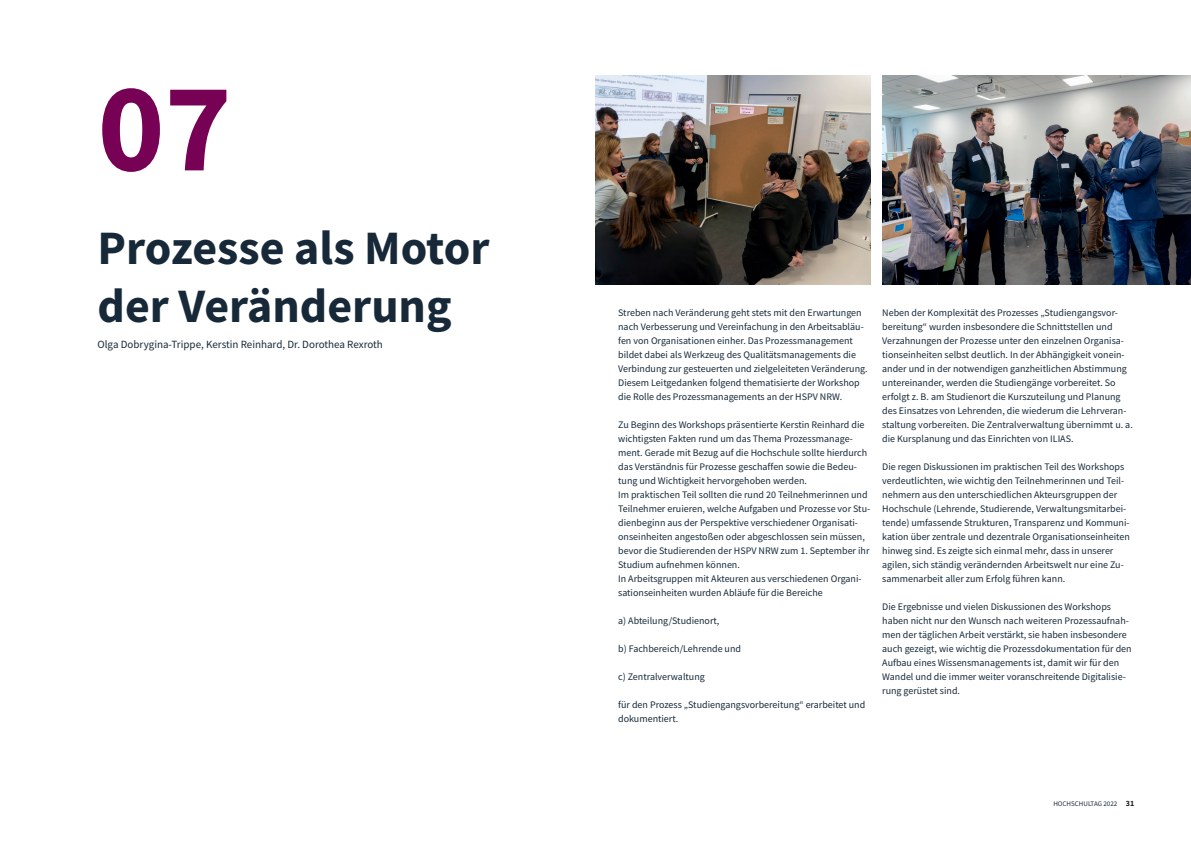
<style>
.page{position:relative;width:1191px;height:842px;background:#fff}
.page>*{position:absolute;margin:0;border:0;box-sizing:border-box;transform-origin:0 0}
.t1{font:700 127px "HSPV";color:#760155}
.t2{font:700 48px/57.6px "HSPV";color:#172938}
.t3{font:11px "HSPV";color:#172938}
.t4{font:10px/14px "HSPV";color:#172938}
.t5{font:7px "HSPV";color:#172938}
.s1{font-weight:700;font-size:8px;color:#231f20}
</style>
<div class="page">
<img style="left:882px;top:75px;width:309px;height:210px">
<img style="left:595px;top:75px;width:275px;height:210px">
<h1 class="t1" style="left:98px;top:42px;width:136px">07</h1>
<h2 class="t2" style="left:98px;top:219px;width:393px">Prozesse als Motor der Veränderung</h2>
<p class="t3" style="left:98px;top:337px;width:287px">Olga Dobrygina-Trippe, Kerstin Reinhard, Dr. Dorothea Rexroth</p>
<p class="t4" style="left:618px;top:306px;width:251px">Streben nach Veränderung geht stets mit den Erwartungen nach Verbesserung und Vereinfachung in den Arbeitsabläu&shy;fen von Organisationen einher. Das Prozessmanagement bildet dabei als Werkzeug des Qualitätsmanagements die Verbindung zur gesteuerten und zielgeleiteten Veränderung.<br>Diesem Leitgedanken folgend thematisierte der Workshop die Rolle des Prozessmanagements an der HSPV NRW.</p>
<p class="t4" style="left:618px;top:418px;width:253px">Zu Beginn des Workshops präsentierte Kerstin Reinhard die wichtigsten Fakten rund um das Thema Prozessmanage&shy;ment. Gerade mit Bezug auf die Hochschule sollte hierdurch das Verständnis für Prozesse geschaffen sowie die Bedeu&shy;tung und Wichtigkeit hervorgehoben werden.<br>Im praktischen Teil sollten die rund 20 Teilnehmerinnen und Teilnehmer eruieren, welche Aufgaben und Prozesse vor Stu&shy;dienbeginn aus der Perspektive verschiedener Organisati&shy;onseinheiten angestoßen oder abgeschlossen sein müssen, bevor die Studierenden der HSPV NRW zum 1. September ihr Studium aufnehmen können.<br>In Arbeitsgruppen mit Akteuren aus verschiedenen Organi&shy;sationseinheiten wurden Abläufe für die Bereiche</p>
<p class="t4" style="left:618px;top:614px;width:103px">a) Abteilung/Studienort,</p>
<p class="t4" style="left:618px;top:642px;width:124px">b) Fachbereich/Lehrende und</p>
<p class="t4" style="left:618px;top:670px;width:88px">c) Zentralverwaltung</p>
<p class="t4" style="left:618px;top:698px;width:249px">für den Prozess „Studiengangsvorbereitung“ erarbeitet und dokumentiert.</p>
<p class="t4" style="left:882px;top:306px;width:252px">Neben der Komplexität des Prozesses „Studiengangsvor&shy;bereitung“ wurden insbesondere die Schnittstellen und Verzahnungen der Prozesse unter den einzelnen Organisa&shy;tionseinheiten selbst deutlich. In der Abhängigkeit vonein&shy;ander und in der notwendigen ganzheitlichen Abstimmung untereinander, werden die Studiengänge vorbereitet. So erfolgt z. B. am Studienort die Kurszuteilung und Planung des Einsatzes von Lehrenden, die wiederum die Lehrveran&shy;staltung vorbereiten. Die Zentralverwaltung übernimmt u. a. die Kursplanung und das Einrichten von ILIAS.</p>
<p class="t4" style="left:882px;top:460px;width:249px">Die regen Diskussionen im praktischen Teil des Workshops verdeutlichten, wie wichtig den Teilnehmerinnen und Teil&shy;nehmern aus den unterschiedlichen Akteursgruppen der Hochschule (Lehrende, Studierende, Verwaltungsmitarbei&shy;tende) umfassende Strukturen, Transparenz und Kommuni&shy;kation über zentrale und dezentrale Organisationseinheiten hinweg sind. Es zeigte sich einmal mehr, dass in unserer agilen, sich ständig verändernden Arbeitswelt nur eine Zu&shy;sammenarbeit aller zum Erfolg führen kann.</p>
<p class="t4" style="left:882px;top:600px;width:251px">Die Ergebnisse und vielen Diskussionen des Workshops haben nicht nur den Wunsch nach weiteren Prozessaufnah&shy;men der täglichen Arbeit verstärkt, sie haben insbesondere auch gezeigt, wie wichtig die Prozessdokumentation für den Aufbau eines Wissensmanagements ist, damit wir für den Wandel und die immer weiter voranschreitende Digitalisie&shy;rung gerüstet sind.</p>
<p class="t5" style="left:1053px;top:799px;width:82px">HOCHSCHULTAG 2022 <span class="s1">31</span></p>
</div>
